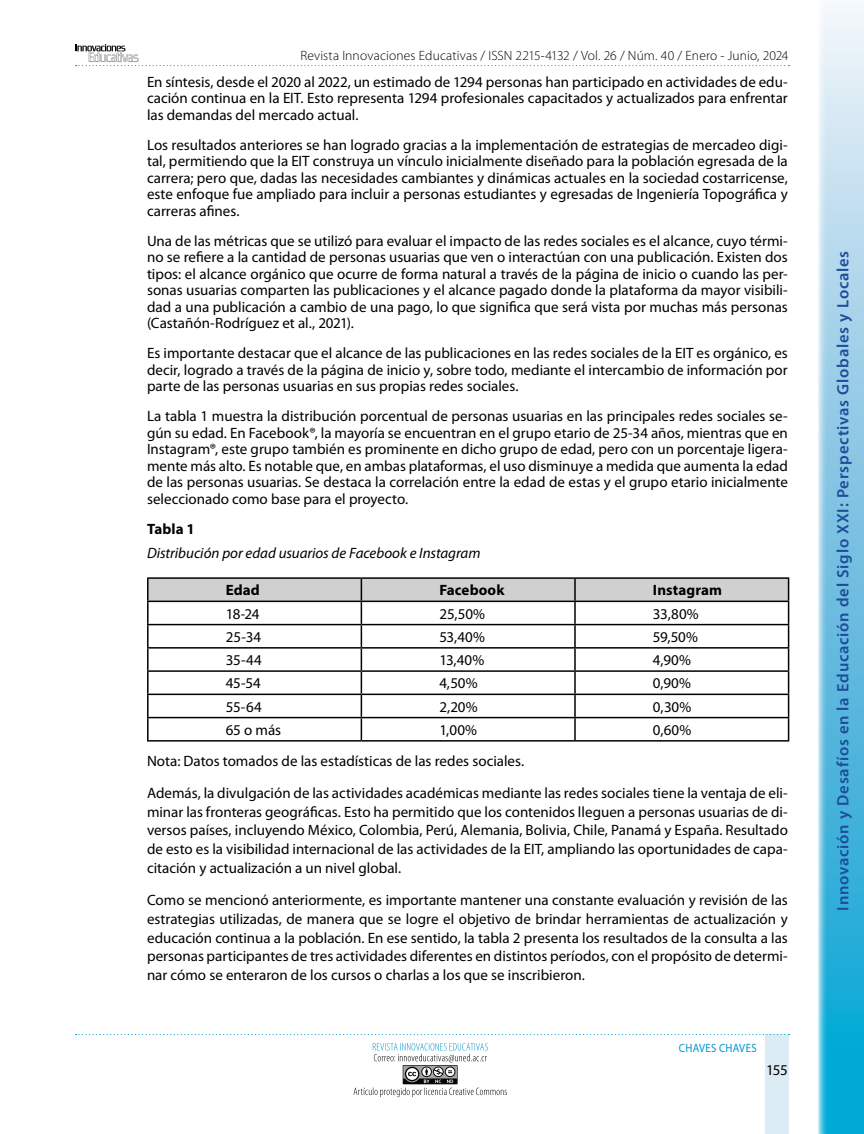
<style>
.page{position:relative;width:864px;height:1134px;background:#fff}
.page>*{position:absolute;margin:0;border:0;box-sizing:border-box;transform-origin:0 0}
.t1{font:600 16.5px "Myriad Pro";letter-spacing:.05em;color:#1d4c99}
.t2{font:15px/16.5px "Myriad Pro";color:#000;text-align:justify}
.t3{font:italic 15px "Myriad Pro";color:#000}
.t4{font:700 15px "Myriad Pro";letter-spacing:.005em;color:#000}
.t5{font:300 13.5px "Myriad Pro";letter-spacing:.01em;color:#000}
.t6{font:12px "Myriad Pro";letter-spacing:.025em;color:#0098ce;scale:.9 1}
</style>
<div class="page">
<svg style="left:76px;top:44px;width:713px;height:22px"></svg>
<div style="left:765px;top:1034px;width:23px;height:100px;background:#dcecf5"></div>
<svg style="left:76px;top:1034px;width:713px;height:1px"></svg>
<svg style="left:354px;top:1043px;width:153px;height:54px"></svg>
<svg style="left:818px;top:10px;width:46px;height:1124px;background:#7dc8e5"></svg>
<hr style="left:147px;top:577px;width:214px;height:2px;background:#000">
<hr style="left:147px;top:579px;width:2px;height:22px;background:#000">
<hr style="left:361px;top:577px;width:214px;height:2px;background:#000">
<hr style="left:575px;top:577px;width:214px;height:2px;background:#000">
<hr style="left:147px;top:601px;width:214px;height:1px;background:#000">
<hr style="left:147px;top:602px;width:2px;height:22px;background:#000">
<hr style="left:147px;top:624px;width:214px;height:1px;background:#000">
<hr style="left:147px;top:625px;width:2px;height:22px;background:#000">
<hr style="left:147px;top:647px;width:214px;height:2px;background:#000">
<hr style="left:147px;top:649px;width:2px;height:21px;background:#000">
<hr style="left:147px;top:670px;width:214px;height:2px;background:#000">
<hr style="left:147px;top:672px;width:2px;height:22px;background:#000">
<hr style="left:147px;top:694px;width:214px;height:1px;background:#000">
<hr style="left:147px;top:695px;width:2px;height:22px;background:#000">
<hr style="left:147px;top:717px;width:214px;height:1px;background:#000">
<hr style="left:147px;top:718px;width:2px;height:22px;background:#000">
<svg style="left:148px;top:578px;width:641px;height:162px"></svg>
<hr style="left:147px;top:740px;width:214px;height:2px;background:#000">
<hr style="left:361px;top:740px;width:214px;height:2px;background:#000">
<hr style="left:575px;top:740px;width:214px;height:2px;background:#000">
<p class="t5" style="left:300px;top:48px;width:489px">Revista Innovaciones Educativas / ISSN 2215-4132 / Vol. 26 / Núm. 40 / Enero - Junio, 2024</p>
<p class="t2" style="left:147px;top:74px;width:642px">En síntesis, desde el 2020 al 2022, un estimado de 1294 personas han participado en actividades de edu&shy;cación continua en la EIT. Esto representa 1294 profesionales capacitados y actualizados para enfrentar las demandas del mercado actual.</p>
<p class="t2" style="left:147px;top:137px;width:642px">Los resultados anteriores se han logrado gracias a la implementación de estrategias de mercadeo digi&shy;tal, permitiendo que la EIT construya un vínculo inicialmente diseñado para la población egresada de la carrera; pero que, dadas las necesidades cambiantes y dinámicas actuales en la sociedad costarricense, este enfoque fue ampliado para incluir a personas estudiantes y egresadas de Ingeniería Topográfica y carreras afines.</p>
<p class="t2" style="left:147px;top:233px;width:642px">Una de las métricas que se utilizó para evaluar el impacto de las redes sociales es el alcance, cuyo térmi&shy;no se refiere a la cantidad de personas usuarias que ven o interactúan con una publicación. Existen dos tipos: el alcance orgánico que ocurre de forma natural a través de la página de inicio o cuando las per&shy;sonas usuarias comparten las publicaciones y el alcance pagado donde la plataforma da mayor visibili&shy;dad a una publicación a cambio de una pago, lo que significa que será vista por muchas más personas (Castañón-Rodríguez et al., 2021).</p>
<p class="t2" style="left:147px;top:345px;width:642px">Es importante destacar que el alcance de las publicaciones en las redes sociales de la EIT es orgánico, es decir, logrado a través de la página de inicio y, sobre todo, mediante el intercambio de información por parte de las personas usuarias en sus propias redes sociales.</p>
<p class="t2" style="left:147px;top:408px;width:642px">La tabla 1 muestra la distribución porcentual de personas usuarias en las principales redes sociales se&shy;gún su edad. En Facebook®, la mayoría se encuentran en el grupo etario de 25-34 años, mientras que en Instagram®, este grupo también es prominente en dicho grupo de edad, pero con un porcentaje ligera&shy;mente más alto. Es notable que, en ambas plataformas, el uso disminuye a medida que aumenta la edad de las personas usuarias. Se destaca la correlación entre la edad de estas y el grupo etario inicialmente seleccionado como base para el proyecto.</p>
<p class="t4" style="left:147px;top:519px;width:49px">Tabla 1</p>
<p class="t3" style="left:147px;top:545px;width:335px">Distribución por edad usuarios de Facebook e Instagram</p>
<p class="t4" style="left:226px;top:581px;width:36px">Edad</p>
<p class="t4" style="left:439px;top:581px;width:67px">Facebook</p>
<p class="t4" style="left:653px;top:581px;width:70px">Instagram</p>
<p class="t2" style="left:226px;top:606px;width:35px">18-24</p>
<p class="t2" style="left:439px;top:606px;width:47px">25,50%</p>
<p class="t2" style="left:653px;top:606px;width:47px">33,80%</p>
<p class="t2" style="left:226px;top:629px;width:37px">25-34</p>
<p class="t2" style="left:439px;top:629px;width:47px">53,40%</p>
<p class="t2" style="left:653px;top:629px;width:47px">59,50%</p>
<p class="t2" style="left:226px;top:652px;width:38px">35-44</p>
<p class="t2" style="left:439px;top:652px;width:46px">13,40%</p>
<p class="t2" style="left:653px;top:652px;width:39px">4,90%</p>
<p class="t2" style="left:226px;top:675px;width:37px">45-54</p>
<p class="t2" style="left:439px;top:675px;width:40px">4,50%</p>
<p class="t2" style="left:653px;top:675px;width:39px">0,90%</p>
<p class="t2" style="left:226px;top:699px;width:38px">55-64</p>
<p class="t2" style="left:439px;top:699px;width:40px">2,20%</p>
<p class="t2" style="left:653px;top:699px;width:40px">0,30%</p>
<p class="t2" style="left:226px;top:722px;width:57px">65 o más</p>
<p class="t2" style="left:439px;top:722px;width:39px">1,00%</p>
<p class="t2" style="left:653px;top:722px;width:40px">0,60%</p>
<p class="t2" style="left:147px;top:745px;width:642px;line-height:32.2px">Nota: Datos tomados de las estadísticas de las redes sociales.<br>Además, la divulgación de las actividades académicas mediante las redes sociales tiene la ventaja de eli-</p>
<p class="t2" style="left:147px;top:802px;width:642px;line-height:18.8px">minar las fronteras geográficas. Esto ha permitido que los contenidos lleguen a personas usuarias de di&shy;versos países, incluyendo México, Colombia, Perú, Alemania, Bolivia, Chile, Panamá y España. Resultado de esto es la visibilidad internacional de las actividades de la EIT, ampliando las oportunidades de capa&shy;citación y actualización a un nivel global.</p>
<p class="t2" style="left:147px;top:891px;width:642px;line-height:18.8px">Como se mencionó anteriormente, es importante mantener una constante evaluación y revisión de las estrategias utilizadas, de manera que se logre el objetivo de brindar herramientas de actualización y educación continua a la población. En ese sentido, la tabla 2 presenta los resultados de la consulta a las personas participantes de tres actividades diferentes en distintos períodos, con el propósito de determi&shy;nar cómo se enteraron de los cursos o charlas a los que se inscribieron.</p>
<p class="t6" style="left:679px;top:1041px;width:88px">CHAVES CHAVES</p>
<p class="t2" style="left:766px;top:1062px;width:23px">155</p>
<p class="t1" style="left:834px;top:911px;width:661px;rotate:-90deg">Innovación y Desafíos en la Educación del Siglo XXI: Perspectivas Globales y Locales</p>
</div>
